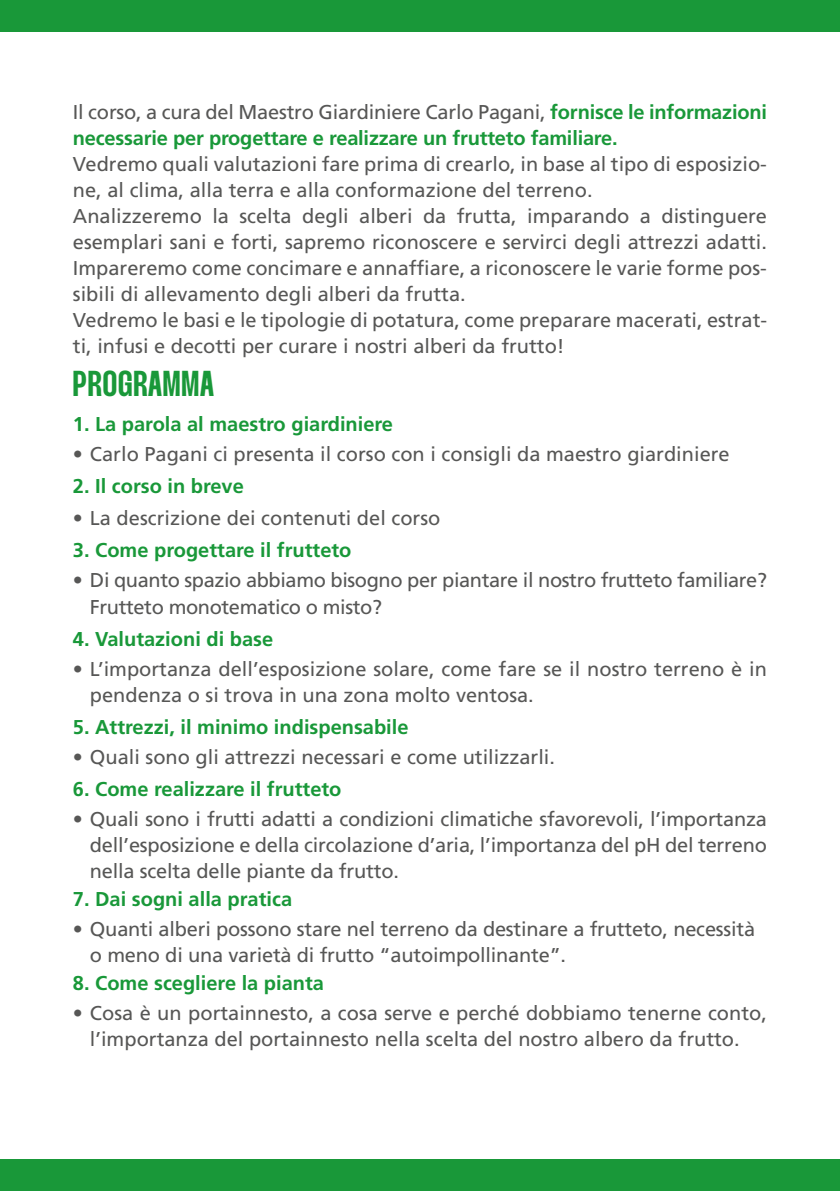
<style>
.page{position:relative;width:840px;height:1191px;background:#fff}
.page>*{position:absolute;margin:0;border:0;box-sizing:border-box;transform-origin:0 0}
.t1{font:36px "Thunder Semi Bold LC";letter-spacing:.025em;color:#199839}
.t2{font:20px/26px "Frutiger LT Std";color:#575756}
.t3{font:700 20px/26px "Frutiger LT Std";color:#199839}
.t4{font:20px/26px "Frutiger LT Std";letter-spacing:-.02em;color:#575756}
.s1{font-weight:400;color:#575756}
</style>
<div class="page">
<div style="left:0;top:0;width:839px;height:32px;background:#199839"></div>
<div style="left:0;top:1159px;width:839px;height:32px;background:#199839"></div>
<p class="t3" style="left:73px;top:99px;width:695px"><span class="s1">Il corso, a cura del Maestro Giardiniere Carlo Pagani,</span> fornisce le informazioni necessarie per progettare e realizzare un frutteto familiare.</p>
<p class="t2" style="left:73px;top:151px;width:695px">Vedremo quali valutazioni fare prima di crearlo, in base al tipo di esposizio&shy;ne, al clima, alla terra e alla conformazione del terreno.<br>Analizzeremo la scelta degli alberi da frutta, imparando a distinguere esemplari sani e forti, sapremo riconoscere e servirci degli attrezzi adatti.<br>Impareremo come concimare e annaffiare, a riconoscere le varie forme pos&shy;sibili di allevamento degli alberi da frutta.<br>Vedremo le basi e le tipologie di potatura, come preparare macerati, estrat&shy;ti, infusi e decotti per curare i nostri alberi da frutto!</p>
<h1 class="t1" style="left:73px;top:364px;width:142px">PROGRAMMA</h1>
<p class="t3" style="left:73px;top:411px;width:321px">1. La parola al maestro giardiniere</p>
<p class="t2" style="left:73px;top:441px;width:658px">• Carlo Pagani ci presenta il corso con i consigli da maestro giardiniere</p>
<p class="t3" style="left:73px;top:473px;width:172px">2. Il corso in breve</p>
<p class="t2" style="left:73px;top:505px;width:369px">• La descrizione dei contenuti del corso</p>
<p class="t3" style="left:73px;top:537px;width:280px">3. Come progettare il frutteto</p>
<p class="t4" style="left:90px;top:567px;width:678px;text-indent:-17px">• Di quanto spazio abbiamo bisogno per piantare il nostro frutteto familiare?<br>Frutteto monotematico o misto?</p>
<p class="t3" style="left:73px;top:625px;width:202px">4. Valutazioni di base</p>
<p class="t2" style="left:90px;top:655px;width:678px;text-indent:-17px">• L’importanza dell’esposizione solare, come fare se il nostro terreno è in pendenza o si trova in una zona molto ventosa.</p>
<p class="t3" style="left:73px;top:713px;width:337px">5. Attrezzi, il minimo indispensabile</p>
<p class="t2" style="left:73px;top:743px;width:483px">• Quali sono gli attrezzi necessari e come utilizzarli.</p>
<p class="t3" style="left:73px;top:775px;width:270px">6. Come realizzare il frutteto</p>
<p class="t2" style="left:90px;top:805px;width:678px;text-align:justify;text-indent:-17px">• Quali sono i frutti adatti a condizioni climatiche sfavorevoli, l’importanza dell’esposizione e della circolazione d’aria, l’importanza del pH del terreno nella scelta delle piante da frutto.</p>
<p class="t3" style="left:73px;top:885px;width:220px">7. Dai sogni alla pratica</p>
<p class="t2" style="left:90px;top:915px;width:666px;text-indent:-17px">• Quanti alberi possono stare nel terreno da destinare a frutteto, necessità o meno di una varietà di frutto “autoimpollinante”.</p>
<p class="t3" style="left:73px;top:969px;width:252px">8. Come scegliere la pianta</p>
<p class="t2" style="left:73px;top:999px;width:695px;text-align:center">• Cosa è un portainnesto, a cosa serve e perché dobbiamo tenerne conto, l’importanza del portainnesto nella scelta del nostro albero da frutto.</p>
</div>
